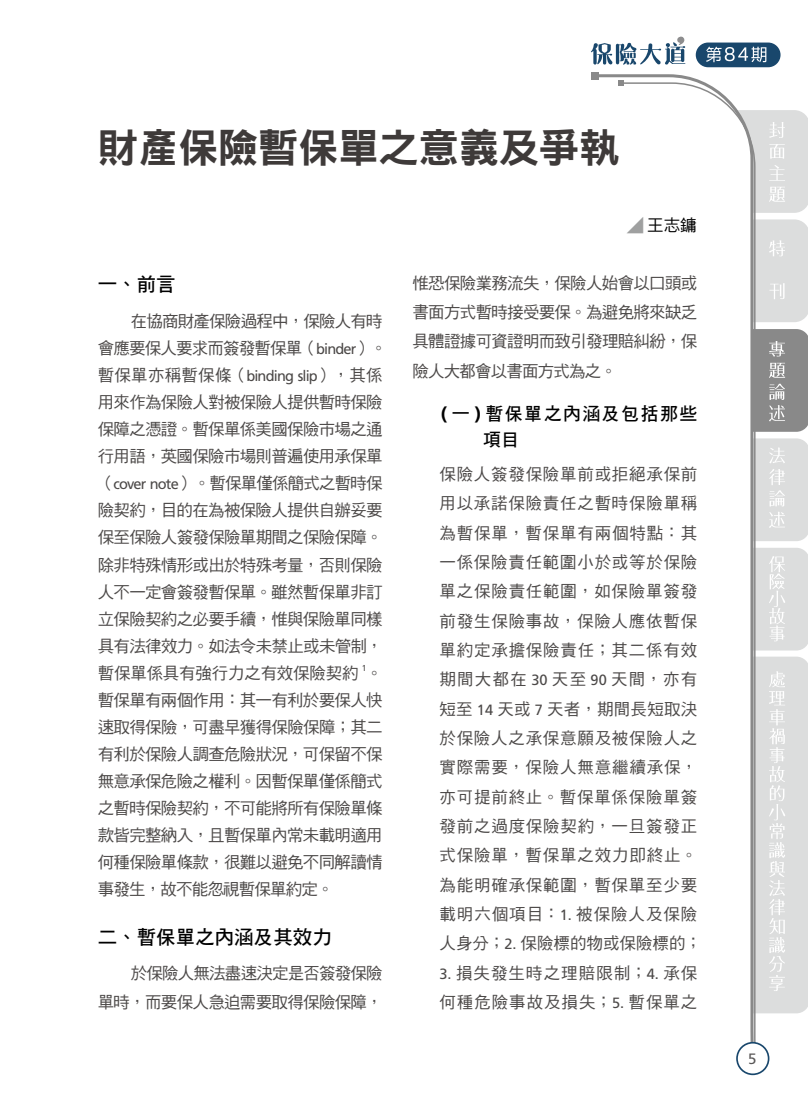
<style>
.page{position:relative;width:808px;height:1106px;background:#fff}
.page>*{position:absolute;margin:0;border:0;box-sizing:border-box;transform-origin:0 0}
.t1{font:40.5px "DF Hei Std W9";letter-spacing:-.01em;color:#3e3a39}
.t2{font:19.5px "DF Hei Std W7";color:#000}
.t3{font:18px/26.4px "DF Hei Std W7";letter-spacing:.075em;color:#000}
.t4{font:16.5px/27px "DF Hei Std W5";letter-spacing:-.04em;color:#4c4948;text-align:justify}
.t5{font:16.5px/29.4px "DF Hei Std W5";letter-spacing:.05em;color:#4c4948}
.t6{font:16.5px/29.2px "DF Hei Std W5";letter-spacing:.055em;color:#4c4948}
.t7{font:16.5px "DF Hei Std W5";color:#000}
.t8{font:15px "Frutiger LT Std";color:#595757}
.t9{font:8.7px "Frutiger LT Std";color:#4c4948}
.s1{color:#9fa0a0}
.s2{font-family:"Frutiger LT Std";font-size:14.85px}
.s3{font-family:"Frutiger LT Std";font-weight:700}
</style>
<div class="page">
<div style="left:757px;top:219px;width:51px;height:103px;background:#dcdddd"></div>
<div style="left:591px;top:72px;width:8px;height:8px;background:#898989"></div>
<svg style="left:624px;top:82px;width:133px;height:992px"></svg>
<svg style="left:618px;top:80px;width:6px;height:6px"></svg>
<svg style="left:714px;top:110px;width:94px;height:103px"></svg>
<svg style="left:737px;top:329px;width:71px;height:103px"></svg>
<svg style="left:737px;top:438px;width:71px;height:103px"></svg>
<svg style="left:737px;top:548px;width:71px;height:102px"></svg>
<svg style="left:737px;top:656px;width:71px;height:357px"></svg>
<div style="left:737px;top:1042px;width:31px;height:32px;background:#fff;border-radius:50%"></div>
<div style="left:736px;top:1041px;width:33px;height:34px;border:2px solid #19476c;border-radius:50%"></div>
<svg style="left:591px;top:36px;width:94px;height:29px"></svg>
<div style="left:696px;top:43px;width:84px;height:24px;background:#19476c;border-radius:12px"></div>
<svg style="left:706px;top:47px;width:60px;height:15px"></svg>
<div style="left:709px;top:949px;width:39px;height:72px;background:#fff"></div>
<h1 class="t1" style="left:98px;top:126px;width:523px">財產保險暫保單之意義及爭執</h1>
<p class="t7" style="left:627px;top:216px;width:72px"><span class="s1">◢</span> 王志鏞</p>
<p class="t2" style="left:98px;top:273px;width:79px">一、前言</p>
<p class="t4" style="left:98px;top:307px;width:291px;text-align:left;text-indent:33px">在協商財產保險過程中，保險人有時會應要保人要求而簽發暫保單（<span class="s2">binder</span>）。暫保單亦稱暫保條（<span class="s2">binding slip</span>），其係用來作為保險人對被保險人提供暫時保險保障之憑證。暫保單係美國保險市場之通行用語，英國保險市場則普遍使用承保單（<span class="s2">cover note</span>）。暫保單僅係簡式之暫時保險契約，目的在為被保險人提供自辦妥要保至保險人簽發保險單期間之保險保障。除非特殊情形或出於特殊考量，否則保險人不一定會簽發暫保單。雖然暫保單非訂立保險契約之必要手續，惟與保險單同樣具有法律效力。如法令未禁止或未管制，暫保單係具有強行力之有效保險契約</p>
<p class="t9" style="left:362px;top:662px;width:6px">1</p>
<p class="t4" style="left:98px;top:659px;width:286px;text-indent:268px">。暫保單有兩個作用：其一有利於要保人快速取得保險，可盡早獲得保險保障；其二有利於保險人調查危險狀況，可保留不保無意承保危險之權利。因暫保單僅係簡式之暫時保險契約，不可能將所有保險單條款皆完整納入，且暫保單內常未載明適用何種保險單條款，很難以避免不同解讀情事發生，故不能忽視暫保單約定。</p>
<p class="t2" style="left:98px;top:926px;width:236px">二、暫保單之內涵及其效力</p>
<p class="t4" style="left:98px;top:959px;width:286px;line-height:28.5px;text-align:right">於保險人無法盡速決定是否簽發保險<br>單時，而要保人急迫需要取得保險保障，</p>
<p class="t4" style="left:412px;top:268px;width:286px;line-height:29.2px">惟恐保險業務流失，保險人始會以口頭或書面方式暫時接受要保。為避免將來缺乏具體證據可資證明而致引發理賠糾紛，保險人大都會以書面方式為之。</p>
<p class="t3" style="left:483px;top:400px;width:216px;text-indent:-42px"><span class="s3">(</span> 一 <span class="s3">)</span> 暫保單之內涵及包括那些項目</p>
<p class="t5" style="left:439px;top:459px;width:264px">保險人簽發保險單前或拒絕承保前用以承諾保險責任之暫時保險單稱為暫保單，暫保單有兩個特點：其一係保險責任範圍小於或等於保險單之保險責任範圍，如保險單簽發前發生保險事故，保險人應依暫保單約定承擔保險責任；其二係有效期間大都在 <span class="s2">30</span> 天至 <span class="s2">90</span> 天間，亦有短至 <span class="s2">14</span> 天或 <span class="s2">7</span> 天者，期間長短取決於保險人之承保意願及被保險人之實際需要，保險人無意繼續承保，亦可提前終止。暫保單係保險單簽發前之過度保險契約，一旦簽發正式保險單，暫保單之效力即終止。為能明確承保範圍，暫保單至少要載明六個項目：<span class="s2">1.</span> 被保險人及保險人身分；<span class="s2">2.</span> 保險標的物或保險標的；</p>
<p class="t6" style="left:439px;top:957px;width:259px"><span class="s2">3.</span> 損失發生時之理賠限制；<span class="s2">4.</span> 承保何種危險事故及損失；<span class="s2">5.</span> 暫保單之</p>
<p class="t8" style="left:748px;top:1050px;width:10px">5</p>
</div>
